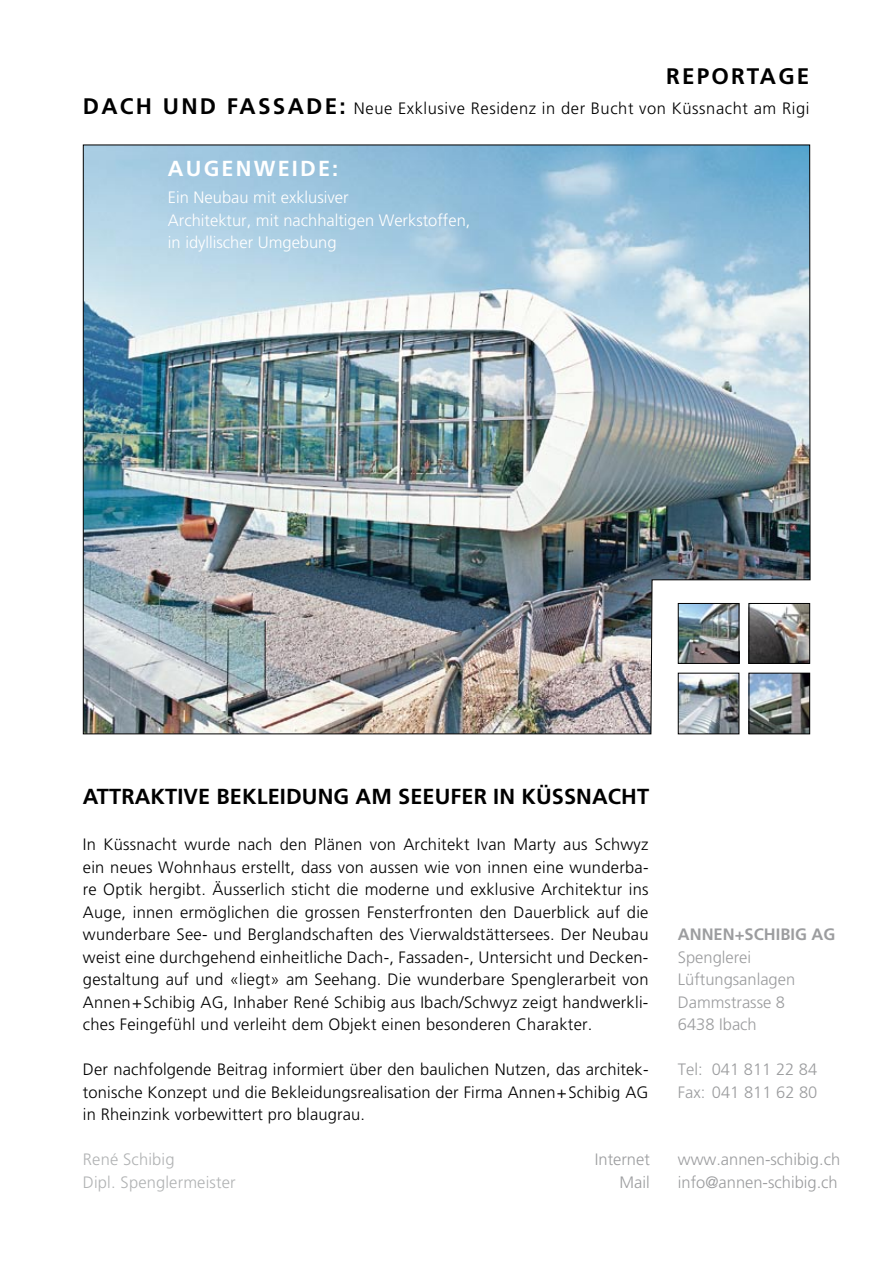
<style>
.page{position:relative;width:893px;height:1263px;background:#fff}
.page>*{position:absolute;margin:0;border:0;box-sizing:border-box;transform-origin:0 0}
.t1{font:700 22.5px "Frutiger";letter-spacing:.1em;color:#000}
.t2{font:700 21.75px "Frutiger";letter-spacing:.005em;color:#000}
.t3{font:700 21.75px "Frutiger";letter-spacing:.1em;color:#fff}
.t4{font:300 16.5px/22.5px "Frutiger";letter-spacing:.015em;color:#000;text-align:justify}
.t5{font:300 16.5px/22.5px "Frutiger";color:#9c9d9f}
.t6{font:300 16.5px/22.5px "Frutiger";color:#fff}
.t7{font:300 16.5px "Frutiger";letter-spacing:.035em;color:#000}
.t8{font:300 16.5px/22.5px "Frutiger";letter-spacing:.01em;color:#b1b3b4}
.t9{font:700 16.5px "Frutiger";color:#9c9d9f}
.s1{font-weight:700;font-size:22.5px}
</style>
<div class="page">
<img style="left:83px;top:144px;width:728px;height:591px">
<img style="left:680px;top:605px;width:57px;height:57px">
<div style="left:678px;top:603px;width:61px;height:61px;border:1px solid #000"></div>
<img style="left:751px;top:605px;width:57px;height:57px">
<div style="left:749px;top:603px;width:61px;height:61px;border:1px solid #000"></div>
<img style="left:680px;top:675px;width:57px;height:57px">
<div style="left:678px;top:673px;width:61px;height:61px;border:1px solid #000"></div>
<img style="left:751px;top:675px;width:57px;height:57px">
<div style="left:749px;top:673px;width:61px;height:61px;border:1px solid #000"></div>
<h1 class="t1" style="left:666px;top:63px;width:145px">REPORTAGE</h1>
<p class="t7" style="left:83px;top:99px;width:728px"><span class="s1">DACH UND FASSA DE:</span> Neue Exklusive Residenz in der Bucht von Küssnacht am Rigi</p>
<h2 class="t3" style="left:168px;top:156px;width:172px">AUGENWEIDE:</h2>
<p class="t6" style="left:168px;top:186px;width:304px">Ein Neubau mit exklusiver<br>Architektur, mit nachhaltigen Werkstoffen, in idyllischer Umgebung</p>
<h2 class="t2" style="left:83px;top:783px;width:568px">ATTRAKTIVE BEKLEIDUNG AM SEEUFER IN KÜSSNACHT</h2>
<p class="t4" style="left:83px;top:833px;width:567px">In Küssnacht wurde nach den Plänen von Architekt Ivan Marty aus Schwyz ein neues Wohnhaus erstellt, dass von aussen wie von innen eine wunderba&shy;re Optik hergibt. Äusserlich sticht die moderne und exklusive Architektur ins Auge, innen ermöglichen die grossen Fensterfronten den Dauerblick auf die wunderbare See- und Berglandschaften des Vierwaldstättersees. Der Neubau weist eine durchgehend einheitliche Dach-, Fassaden-, Untersicht und Decken&shy;gestaltung auf und «liegt» am Seehang. Die wunderbare Spenglerarbeit von Annen+Schibig AG, Inhaber René Schibig aus Ibach/Schwyz zeigt handwerkli&shy;ches Feingefühl und verleiht dem Objekt einen besonderen Charakter.</p>
<p class="t4" style="left:83px;top:1058px;width:567px">Der nachfolgende Beitrag informiert über den baulichen Nutzen, das architek&shy;tonische Konzept und die Bekleidungsrealisation der Firma Annen+Schibig AG in Rheinzink vorbewittert pro blaugrau.</p>
<p class="t8" style="left:83px;top:1148px;width:154px">René Schibig<br>Dipl. Spenglermeister</p>
<p class="t5" style="left:595px;top:1148px;width:56px;text-align:right">Internet<br>Mail</p>
<p class="t9" style="left:678px;top:925px;width:157px">ANNEN+SCHIBIG AG</p>
<p class="t5" style="left:678px;top:946px;width:119px">Spenglerei<br>Lüftungsanlagen<br>Dammstrasse 8<br>6438 Ibach</p>
<p class="t5" style="left:678px;top:1058px;width:141px">Tel: 041 811 22 84<br>Fax: 041 811 62 80</p>
<p class="t5" style="left:678px;top:1148px;width:164px">www.annen-schibig.ch info@annen-schibig.ch</p>
</div>
